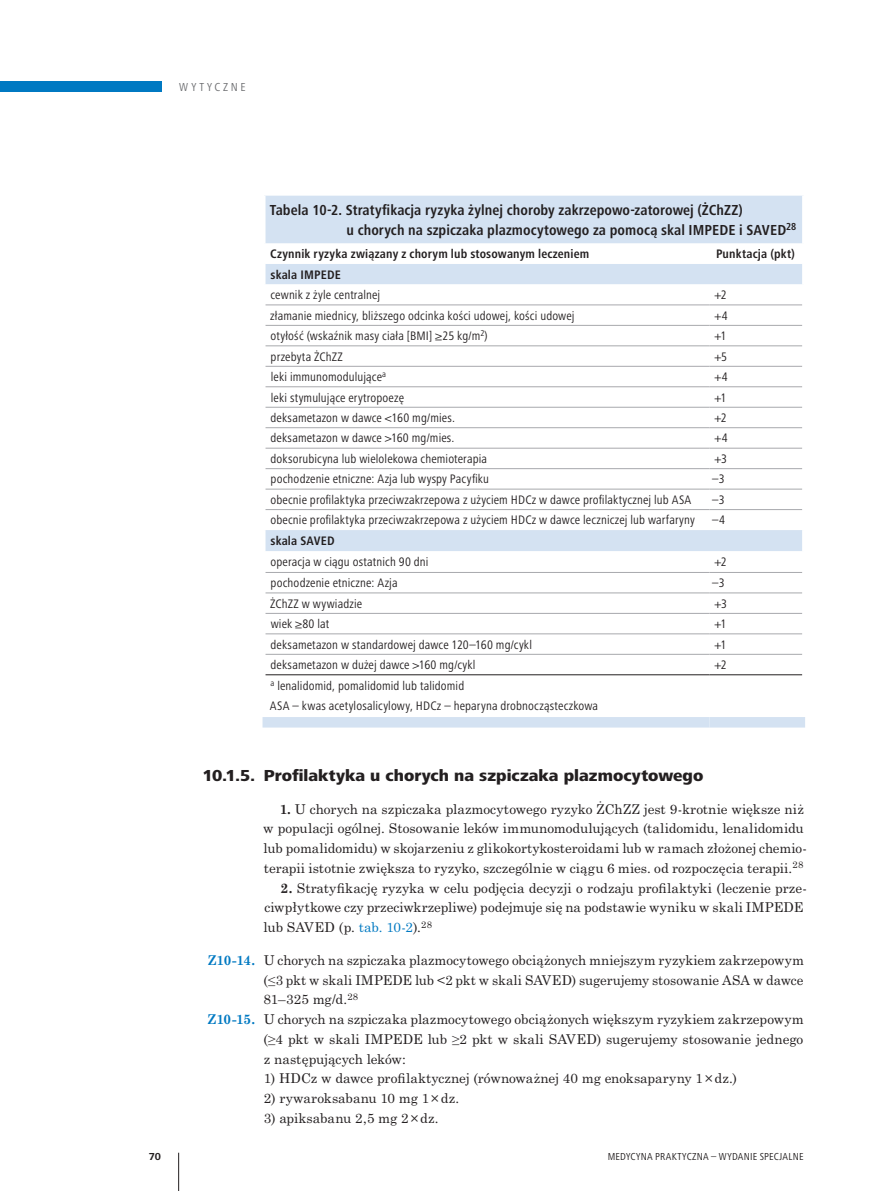
<style>
.page{position:relative;width:872px;height:1191px;background:#fff}
.page>*{position:absolute;margin:0;border:0;box-sizing:border-box;transform-origin:0 0}
.SRTYT_002{font:800 16.5px "Frutiger Next LTW1 G";letter-spacing:.005em;color:#231f20}
.ZChZZ_tabela_tytul{font:700 condensed 15px/20px "Frutiger Next LTW1 G";letter-spacing:.005em;color:#231f20}
.Tekst_glowniejszy{font:13.5px/19.8px "Century Schoolbook Pro Greek MP";color:#231f20}
.Tekst_glowny{font:13.5px/19.8px "Century Schoolbook Pro Greek MP";letter-spacing:-.005em;color:#231f20;text-align:justify}
.Tekst_bullet{font:13.5px "Century Schoolbook Pro Greek MP";letter-spacing:-.005em;color:#231f20}
.ZChZZ_tabela_tekst{font:condensed 12.75px "Frutiger Next LTW1 G";letter-spacing:.01em;color:#231f20}
.ZChZZ_tabela_bold{font:700 condensed 12.75px "Frutiger Next LTW1 G";letter-spacing:.01em;color:#231f20}
.t1{font:condensed 12px "Frutiger Next LTW1 G";letter-spacing:.235em;color:#6c6d70}
.t2{font:condensed 10.5px "Frutiger Next LTW1 G";letter-spacing:.02em;color:#231f20}
.t3{font:700 10.5px "Frutiger Next LTW1 G";color:#231f20}
.s1{font-weight:700}
.s2{color:#0079c2}
.s3{font-weight:700;color:#0079c2}
</style>
<div class="page">
<hr style="left:178px;top:1152px;width:1px;height:39px;background:#231f20">
<div style="left:0;top:81px;width:162px;height:10px;background:#0079c2"></div>
<div style="left:265px;top:196px;width:537px;height:47px;background:#d4e2f2"></div>
<svg style="left:265px;top:243px;width:537px;height:62px"></svg>
<svg style="left:265px;top:324px;width:537px;height:352px"></svg>
<hr style="left:265px;top:305px;width:444px;height:1px;background:#a8a9ad">
<hr style="left:709px;top:305px;width:93px;height:1px;background:#a8a9ad">
<hr style="left:265px;top:325px;width:444px;height:1px;background:#a8a9ad">
<hr style="left:709px;top:325px;width:93px;height:1px;background:#a8a9ad">
<hr style="left:265px;top:345px;width:444px;height:1px;background:#a8a9ad">
<hr style="left:709px;top:345px;width:93px;height:1px;background:#a8a9ad">
<hr style="left:265px;top:366px;width:444px;height:1px;background:#a8a9ad">
<hr style="left:709px;top:366px;width:93px;height:1px;background:#a8a9ad">
<hr style="left:265px;top:386px;width:444px;height:1px;background:#a8a9ad">
<hr style="left:709px;top:386px;width:93px;height:1px;background:#a8a9ad">
<hr style="left:265px;top:407px;width:444px;height:1px;background:#a8a9ad">
<hr style="left:709px;top:407px;width:93px;height:1px;background:#a8a9ad">
<hr style="left:265px;top:427px;width:444px;height:1px;background:#a8a9ad">
<hr style="left:709px;top:427px;width:93px;height:1px;background:#a8a9ad">
<hr style="left:265px;top:448px;width:444px;height:1px;background:#a8a9ad">
<hr style="left:709px;top:448px;width:93px;height:1px;background:#a8a9ad">
<hr style="left:265px;top:468px;width:444px;height:1px;background:#a8a9ad">
<hr style="left:709px;top:468px;width:93px;height:1px;background:#a8a9ad">
<hr style="left:265px;top:489px;width:444px;height:1px;background:#a8a9ad">
<hr style="left:709px;top:489px;width:93px;height:1px;background:#a8a9ad">
<hr style="left:265px;top:509px;width:444px;height:1px;background:#a8a9ad">
<hr style="left:709px;top:509px;width:93px;height:1px;background:#a8a9ad">
<hr style="left:265px;top:572px;width:444px;height:1px;background:#a8a9ad">
<hr style="left:709px;top:572px;width:93px;height:1px;background:#a8a9ad">
<hr style="left:265px;top:592px;width:444px;height:1px;background:#a8a9ad">
<hr style="left:709px;top:592px;width:93px;height:1px;background:#a8a9ad">
<hr style="left:265px;top:613px;width:444px;height:1px;background:#a8a9ad">
<hr style="left:709px;top:613px;width:93px;height:1px;background:#a8a9ad">
<hr style="left:265px;top:633px;width:444px;height:1px;background:#a8a9ad">
<hr style="left:709px;top:633px;width:93px;height:1px;background:#a8a9ad">
<hr style="left:265px;top:654px;width:444px;height:1px;background:#a8a9ad">
<hr style="left:709px;top:654px;width:93px;height:1px;background:#a8a9ad">
<hr style="left:265px;top:674px;width:444px;height:1px;background:#231f20">
<hr style="left:709px;top:674px;width:93px;height:1px;background:#231f20">
<div style="left:262px;top:717px;width:447px;height:10px;background:#d4e2f2"></div>
<div style="left:709px;top:717px;width:96px;height:10px;background:#d4e2f2"></div>
<p class="t1" style="left:179px;top:78px;width:68px">WYTYCZNE</p>
<p class="ZChZZ_tabela_tytul" style="left:346px;top:200px;width:451px;text-indent:-77px">Tabela 10-2. Stratyfikacja ryzyka żylnej choroby zakrzepowo‑zatorowej (ŻChZZ)<br>u chorych na szpiczaka plazmocytowego za pomocą skal IMPEDE i SAVED<sup>28</sup></p>
<p class="ZChZZ_tabela_bold" style="left:270px;top:247px;width:320px">Czynnik ryzyka związany z chorym lub stosowanym leczeniem</p>
<p class="ZChZZ_tabela_bold" style="left:716px;top:247px;width:80px">Punktacja (pkt)</p>
<p class="ZChZZ_tabela_bold" style="left:270px;top:267px;width:72px">skala IMPEDE</p>
<p class="ZChZZ_tabela_tekst" style="left:270px;top:286px;width:111px">cewnik z żyle centralnej</p>
<p class="ZChZZ_tabela_tekst" style="left:714px;top:286px;width:14px">+2</p>
<p class="ZChZZ_tabela_tekst" style="left:270px;top:306px;width:306px">złamanie miednicy, bliższego odcinka kości udowej, kości udowej</p>
<p class="ZChZZ_tabela_tekst" style="left:714px;top:306px;width:15px">+4</p>
<p class="ZChZZ_tabela_tekst" style="left:270px;top:327px;width:219px">otyłość (wskaźnik masy ciała [BMI] ≥25 kg/m<sup>2</sup>)</p>
<p class="ZChZZ_tabela_tekst" style="left:714px;top:327px;width:14px">+1</p>
<p class="ZChZZ_tabela_tekst" style="left:271px;top:347px;width:74px">przebyta ŻChZZ</p>
<p class="ZChZZ_tabela_tekst" style="left:714px;top:347px;width:14px">+5</p>
<p class="ZChZZ_tabela_tekst" style="left:271px;top:367px;width:117px">leki immunomodulujące<sup>a</sup></p>
<p class="ZChZZ_tabela_tekst" style="left:714px;top:367px;width:15px">+4</p>
<p class="ZChZZ_tabela_tekst" style="left:271px;top:388px;width:135px">leki stymulujące erytropoezę</p>
<p class="ZChZZ_tabela_tekst" style="left:714px;top:388px;width:14px">+1</p>
<p class="ZChZZ_tabela_tekst" style="left:270px;top:408px;width:186px">deksametazon w dawce &lt;160 mg/mies.</p>
<p class="ZChZZ_tabela_tekst" style="left:714px;top:408px;width:14px">+2</p>
<p class="ZChZZ_tabela_tekst" style="left:270px;top:429px;width:186px">deksametazon w dawce &gt;160 mg/mies.</p>
<p class="ZChZZ_tabela_tekst" style="left:714px;top:429px;width:15px">+4</p>
<p class="ZChZZ_tabela_tekst" style="left:270px;top:449px;width:218px">doksorubicyna lub wielolekowa chemioterapia</p>
<p class="ZChZZ_tabela_tekst" style="left:714px;top:449px;width:14px">+3</p>
<p class="ZChZZ_tabela_tekst" style="left:271px;top:470px;width:220px">pochodzenie etniczne: Azja lub wyspy Pacyfiku</p>
<p class="ZChZZ_tabela_tekst" style="left:712px;top:470px;width:14px">–3</p>
<p class="ZChZZ_tabela_tekst" style="left:270px;top:490px;width:422px">obecnie profilaktyka przeciwzakrzepowa z użyciem HDCz w dawce profilaktycznej lub ASA</p>
<p class="ZChZZ_tabela_tekst" style="left:712px;top:490px;width:14px">–3</p>
<p class="ZChZZ_tabela_tekst" style="left:270px;top:511px;width:426px">obecnie profilaktyka przeciwzakrzepowa z użyciem HDCz w dawce leczniczej lub warfaryny</p>
<p class="ZChZZ_tabela_tekst" style="left:712px;top:511px;width:14px">–4</p>
<p class="ZChZZ_tabela_bold" style="left:270px;top:533px;width:66px">skala SAVED</p>
<p class="ZChZZ_tabela_tekst" style="left:270px;top:552px;width:160px">operacja w ciągu ostatnich 90 dni</p>
<p class="ZChZZ_tabela_tekst" style="left:714px;top:552px;width:14px">+2</p>
<p class="ZChZZ_tabela_tekst" style="left:271px;top:574px;width:128px">pochodzenie etniczne: Azja</p>
<p class="ZChZZ_tabela_tekst" style="left:712px;top:574px;width:14px">–3</p>
<p class="ZChZZ_tabela_tekst" style="left:270px;top:594px;width:93px">ŻChZZ w wywiadzie</p>
<p class="ZChZZ_tabela_tekst" style="left:714px;top:594px;width:14px">+3</p>
<p class="ZChZZ_tabela_tekst" style="left:271px;top:614px;width:60px">wiek ≥80 lat</p>
<p class="ZChZZ_tabela_tekst" style="left:714px;top:614px;width:14px">+1</p>
<p class="ZChZZ_tabela_tekst" style="left:270px;top:635px;width:263px">deksametazon w standardowej dawce 120–160 mg/cykl</p>
<p class="ZChZZ_tabela_tekst" style="left:714px;top:635px;width:14px">+1</p>
<p class="ZChZZ_tabela_tekst" style="left:270px;top:655px;width:207px">deksametazon w dużej dawce &gt;160 mg/cykl</p>
<p class="ZChZZ_tabela_tekst" style="left:714px;top:655px;width:14px">+2</p>
<p class="ZChZZ_tabela_tekst" style="left:270px;top:676px;width:195px"><sup>a</sup> lenalidomid, pomalidomid lub talidomid</p>
<p class="ZChZZ_tabela_tekst" style="left:270px;top:696px;width:330px">ASA – kwas acetylosalicylowy, HDCz – heparyna drobnocząsteczkowa</p>
<p class="SRTYT_002" style="left:202px;top:766px;width:502px">10.1.5. Profilaktyka u chorych na szpiczaka plazmocytowego</p>
<p class="Tekst_glowniejszy" style="left:263px;top:798px;width:545px;text-indent:16px"><span class="s1">1.</span> U chorych na szpiczaka plazmocytowego ryzyko ŻChZZ jest 9‑krotnie większe niż w populacji ogólnej. Stosowanie leków immunomodulujących (talidomidu, lenalidomidu lub pomalidomidu) w skojarzeniu z glikokortykosteroidami lub w ramach złożonej chemio‑ terapii istotnie zwiększa to ryzyko, szczególnie w ciągu 6 mies. od rozpoczęcia terapii.<sup>28</sup></p>
<p class="Tekst_glowniejszy" style="left:264px;top:877px;width:545px;text-indent:17px"><span class="s1">2.</span> Stratyfikację ryzyka w celu podjęcia decyzji o rodzaju profilaktyki (leczenie prze‑ ciwpłytkowe czy przeciwkrzepliwe) podejmuje się na podstawie wyniku w skali IMPEDE lub SAVED (p. <span class="s2">tab. 10-2</span>).<sup>28</sup></p>
<p class="Tekst_glowny" style="left:263px;top:949px;width:542px;text-indent:-56px"><span class="s3">Z10‑14.</span> U chorych na szpiczaka plazmocytowego obciążonych mniejszym ryzykiem zakrzepowym (≤3 pkt w skali IMPEDE lub &lt;2 pkt w skali SAVED) sugerujemy stosowanie ASA w dawce 81–325 mg/d.<sup>28</sup></p>
<p class="Tekst_glowny" style="left:263px;top:1009px;width:542px;text-indent:-56px"><span class="s3">Z10‑15.</span> U chorych na szpiczaka plazmocytowego obciążonych większym ryzykiem zakrzepowym (≥4 pkt w skali IMPEDE lub ≥2 pkt w skali SAVED) sugerujemy stosowanie jednego z następujących leków:</p>
<p class="Tekst_bullet" style="left:264px;top:1070px;width:475px">1) HDCz w dawce profilaktycznej (równoważnej 40 mg enoksaparyny 1×dz.)</p>
<p class="Tekst_bullet" style="left:264px;top:1089px;width:197px">2) rywaroksabanu 10 mg 1×dz.</p>
<p class="Tekst_bullet" style="left:264px;top:1109px;width:176px">3) apiksabanu 2,5 mg 2×dz.</p>
<p class="t3" style="left:149px;top:1150px;width:14px">70</p>
<p class="t2" style="left:608px;top:1149px;width:197px">MEDYCYNA PRAKTYCZNA – WYDANIE SPECJALNE</p>
</div>
